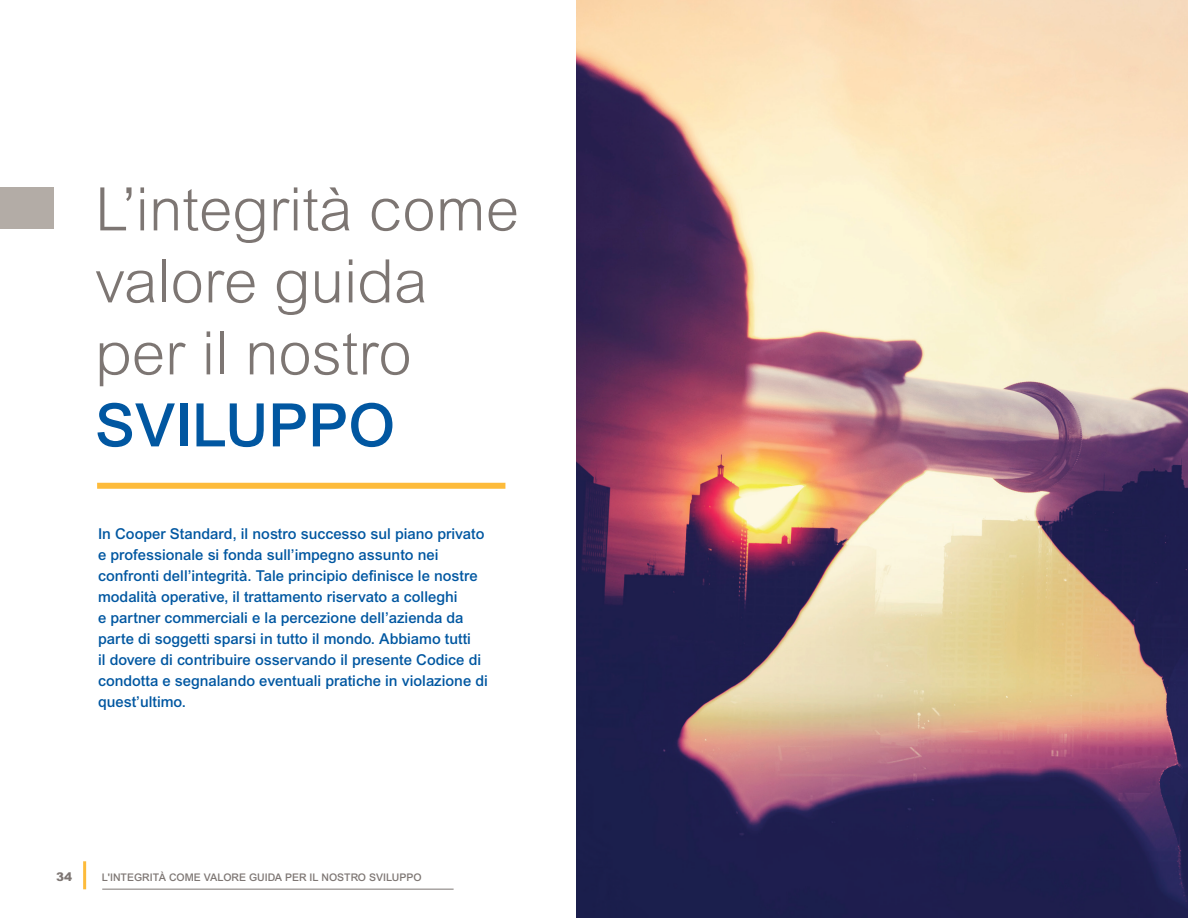
<style>
.page{position:relative;width:1188px;height:918px;background:#fff}
.page>*{position:absolute;margin:0;border:0;box-sizing:border-box;transform-origin:0 0}
.t1{font:300 60px/72px "Arial MT Std";color:#7d7673}
.t2{font:500 60px "Arial MT Std";color:#0157a1}
.t3{font:500 15px/21px "Arial MT Std";color:#0157a1}
.t4{font:900 12px "Arial MT Std";color:#7d7673}
.t5{font:500 10.5px "Arial MT Std";color:#7d7673}
</style>
<div class="page">
<hr style="left:102px;top:889px;width:352px;height:1px;background:#7d7673">
<hr style="left:83px;top:861px;width:3px;height:28px;background:#fdbb3b">
<img style="left:577px;top:0;width:611px;height:918px">
<div style="left:0;top:187px;width:54px;height:41px;background:#b3aca6"></div>
<div style="left:97px;top:483px;width:408px;height:6px;background:#fdbb3b"></div>
<h1 class="t1" style="left:95px;top:173px;width:426px">L’integrità come valore guida per il nostro</h1>
<h1 class="t2" style="left:95px;top:390px;width:302px">SVILUPPO</h1>
<p class="t3" style="left:98px;top:523px;width:391px">In Cooper Standard, il nostro successo sul piano privato e professionale si fonda sull’impegno assunto nei confronti dell’integrità. Tale principio definisce le nostre modalità operative, il trattamento riservato a colleghi<br>e partner commerciali e la percezione dell’azienda da parte di soggetti sparsi in tutto il mondo. Abbiamo tutti<br>il dovere di contribuire osservando il presente Codice di condotta e segnalando eventuali pratiche in violazione di quest’ultimo.</p>
<p class="t4" style="left:56px;top:869px;width:18px">34</p>
<p class="t5" style="left:102px;top:871px;width:321px">L'INTEGRITÀ COME VALORE GUIDA PER IL NOSTRO SVILUPPO</p>
</div>
